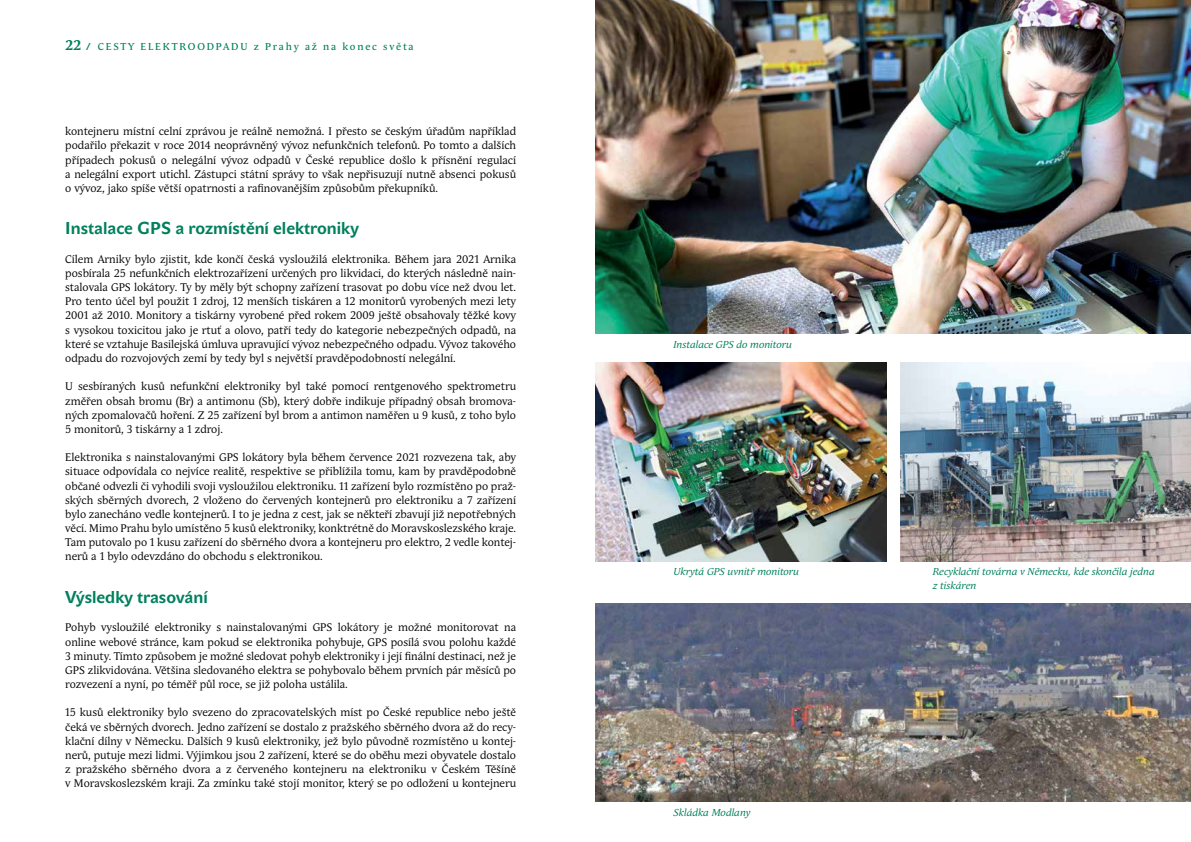
<style>
.page{position:relative;width:1191px;height:842px;background:#fff}
.page>*{position:absolute;margin:0;border:0;box-sizing:border-box;transform-origin:0 0}
.t1{font:700 17px "John Sans";color:#00805c}
.t2{font:11px/14.2px "Andulka";color:#000;text-align:justify}
.t3{font:italic 10px/14.2px "Andulka";color:#00805c}
.t4{font:10px "Andulka";letter-spacing:.18em;color:#00805c}
.s1{font-weight:700;font-size:14px}
.s2{font-weight:700}
</style>
<div class="page">
<img style="left:595px;top:0;width:596px;height:334px">
<img style="left:595px;top:603px;width:596px;height:198px">
<img style="left:595px;top:362px;width:291px;height:199px">
<img style="left:900px;top:362px;width:291px;height:199px">
<p class="t4" style="left:65px;top:41px;width:350px"><span class="s1">22</span> <span class="s2">/</span> CESTY ELEKTROODPADU z Prahy až na konec světa</p>
<p class="t2" style="left:65px;top:125px;width:452px">kontejneru místní celní zprávou je reálně nemožná. I přesto se českým úřadům například podařilo překazit v roce 2014 neoprávněný vývoz nefunkčních telefonů. Po tomto a dalších případech pokusů o nelegální vývoz odpadů v České republice došlo k přísnění regulací a nelegální export utichl. Zástupci státní správy to však nepřisuzují nutně absenci pokusů o vývoz, jako spíše větší opatrnosti a rafinovanějším způsobům překupníků.</p>
<h1 class="t1" style="left:65px;top:218px;width:295px">Instalace GPS a rozmístění elektroniky</h1>
<p class="t2" style="left:65px;top:252px;width:452px">Cílem Arniky bylo zjistit, kde končí česká vysloužilá elektronika. Během jara 2021 Arnika posbírala 25 nefunkčních elektrozařízení určených pro likvidaci, do kterých následně nain&shy;stalovala GPS lokátory. Ty by měly být schopny zařízení trasovat po dobu více než dvou let.<br>Pro tento účel byl použit 1 zdroj, 12 menších tiskáren a 12 monitorů vyrobených mezi lety 2001 až 2010. Monitory a tiskárny vyrobené před rokem 2009 ještě obsahovaly těžké kovy s vysokou toxicitou jako je rtuť a olovo, patří tedy do kategorie nebezpečných odpadů, na které se vztahuje Basilejská úmluva upravující vývoz nebezpečného odpadu. Vývoz takového odpadu do rozvojových zemí by tedy byl s největší pravděpodobností nelegální.</p>
<p class="t2" style="left:65px;top:380px;width:452px">U sesbíraných kusů nefunkční elektroniky byl také pomocí rentgenového spektrometru změřen obsah bromu (Br) a antimonu (Sb), který dobře indikuje případný obsah bromova&shy;ných zpomalovačů hoření. Z 25 zařízení byl brom a antimon naměřen u 9 kusů, z toho bylo 5 monitorů, 3 tiskárny a 1 zdroj.</p>
<p class="t2" style="left:65px;top:451px;width:452px">Elektronika s nainstalovanými GPS lokátory byla během července 2021 rozvezena tak, aby situace odpovídala co nejvíce realitě, respektive se přiblížila tomu, kam by pravděpodobně občané odvezli či vyhodili svoji vysloužilou elektroniku. 11 zařízení bylo rozmístěno po praž&shy;ských sběrných dvorech, 2 vloženo do červených kontejnerů pro elektroniku a 7 zařízení bylo zanecháno vedle kontejnerů. I to je jedna z cest, jak se někteří zbavují již nepotřebných věcí. Mimo Prahu bylo umístěno 5 kusů elektroniky, konktrétně do Moravskoslezského kraje.<br>Tam putovalo po 1 kusu zařízení do sběrného dvora a kontejneru pro elektro, 2 vedle kontej&shy;nerů a 1 bylo odevzdáno do obchodu s elektronikou.</p>
<h1 class="t1" style="left:65px;top:587px;width:144px">Výsledky trasování</h1>
<p class="t2" style="left:65px;top:621px;width:452px">Pohyb vysloužilé elektroniky s nainstalovanými GPS lokátory je možné monitorovat na online webové stránce, kam pokud se elektronika pohybuje, GPS posílá svou polohu každé 3 minuty. Tímto způsobem je možné sledovat pohyb elektroniky i její finální destinaci, než je GPS zlikvidována. Většina sledovaného elektra se pohybovalo během prvních pár měsíců po rozvezení a nyní, po téměř půl roce, se již poloha ustálila.</p>
<p class="t2" style="left:65px;top:706px;width:452px">15 kusů elektroniky bylo svezeno do zpracovatelských míst po České republice nebo ještě čeká ve sběrných dvorech. Jedno zařízení se dostalo z pražského sběrného dvora až do recy&shy;klační dílny v Německu. Dalších 9 kusů elektroniky, jež bylo původně rozmístěno u kontej&shy;nerů, putuje mezi lidmi. Výjimkou jsou 2 zařízení, které se do oběhu mezi obyvatele dostalo z pražského sběrného dvora a z červeného kontejneru na elektroniku v Českém Těšíně v Moravskoslezském kraji. Za zmínku také stojí monitor, který se po odložení u kontejneru</p>
<p class="t3" style="left:673px;top:338px;width:120px">Instalace GPS do monitoru</p>
<p class="t3" style="left:673px;top:564px;width:127px">Ukrytá GPS uvnitř monitoru</p>
<p class="t3" style="left:673px;top:805px;width:78px">Skládka Modlany</p>
<p class="t3" style="left:933px;top:564px;width:223px">Recyklační továrna v Německu, kde skončila jedna z tiskáren</p>
</div>
